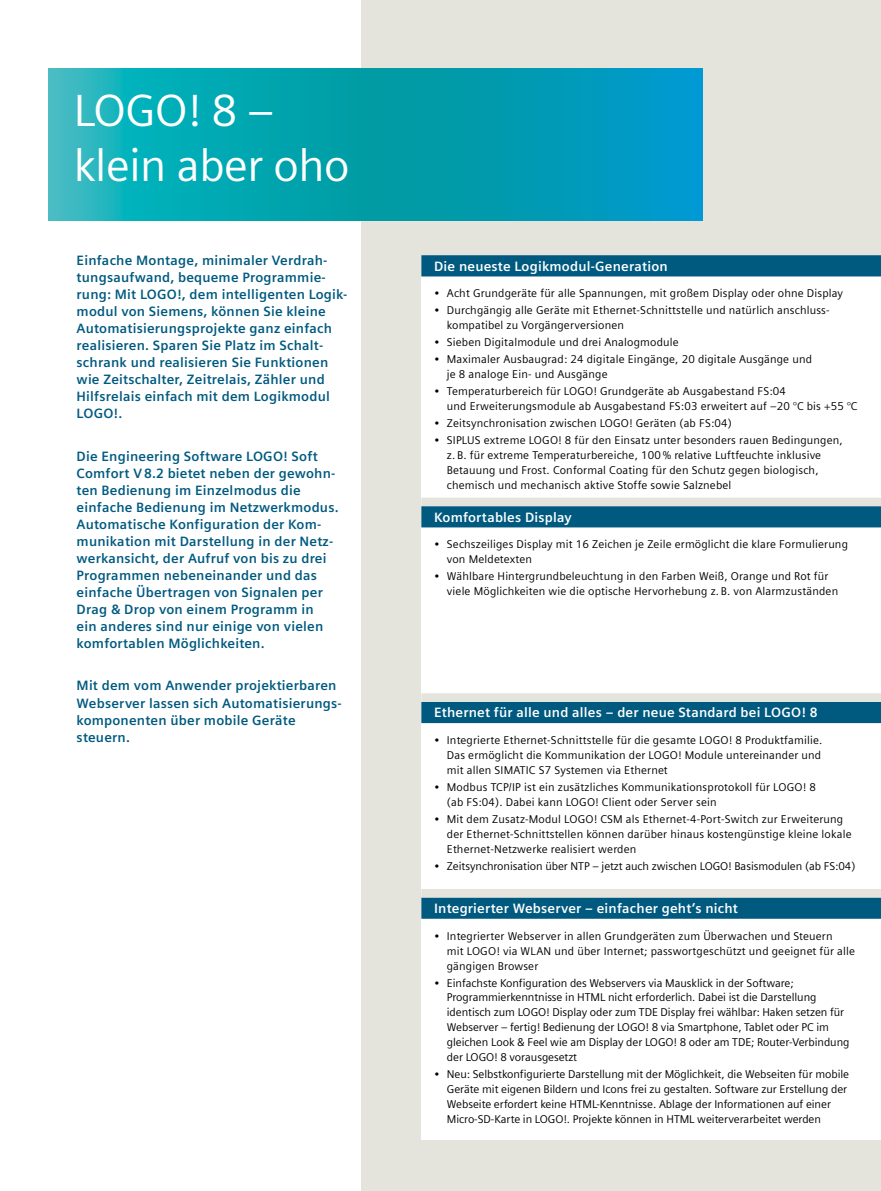
<style>
.page{position:relative;width:881px;height:1191px;background:#fff}
.page>*{position:absolute;margin:0;border:0;box-sizing:border-box;transform-origin:0 0}
.t1{font:45px/54px "Siemens Sans Global";letter-spacing:-.01em;color:#fff}
.t2{font:700 13.5px/17px "Siemens Sans Global";letter-spacing:.015em;color:#005a80}
.t3{font:700 13.5px "Siemens Sans Global";letter-spacing:.015em;color:#fff}
.t4{font:11.25px/14.9px "Siemens Sans Global";letter-spacing:.015em;color:#000}
.t5{font:11.25px/14.9px "Siemens Sans Global";letter-spacing:-.005em;color:#000}
</style>
<div class="page">
<div style="left:361px;top:0;width:519px;height:1191px;background:#e4e4dc"></div>
<div style="left:421px;top:255px;width:459px;height:885px;background:#fff"></div>
<svg style="left:421px;top:255px;width:459px;height:663px"></svg>
<svg style="left:421px;top:497px;width:459px;height:400px"></svg>
<svg style="left:48px;top:68px;width:654px;height:153px;background:#05a2b5"></svg>
<h1 class="t1" style="left:74px;top:86px;width:277px">LOGO! 8 – klein aber oho</h1>
<p class="t2" style="left:77px;top:252px;width:272px">Einfache Montage, minimaler Verdrah&shy;tungsaufwand, bequeme Programmie&shy;rung: Mit LOGO!, dem intelligenten Logik&shy;modul von Siemens, können Sie kleine Automatisierungsprojekte ganz einfach realisieren. Sparen Sie Platz im Schalt&shy;schrank und realisieren Sie Funktionen wie Zeitschalter, Zeitrelais, Zähler und Hilfsrelais einfach mit dem Logikmodul LOGO!.</p>
<p class="t2" style="left:77px;top:447px;width:263px">Die Engineering Software LOGO! Soft Comfort V8.2 bietet neben der gewohn&shy;ten Bedienung im Einzelmodus die einfache Bedienung im Netzwerkmodus.<br>Automatische Konfiguration der Kom&shy;munikation mit Darstellung in der Netz&shy;werkansicht, der Aufruf von bis zu drei Programmen nebeneinander und das einfache Übertragen von Signalen per Drag &amp; Drop von einem Programm in<br>ein anderes sind nur einige von vielen komfortablen Möglichkeiten.</p>
<p class="t2" style="left:77px;top:677px;width:266px">Mit dem vom Anwender projektierbaren<br>Webserver lassen sich Automatisierungs&shy;komponenten über mobile Geräte steuern.</p>
<p class="t3" style="left:434px;top:258px;width:235px">Die neueste Logikmodul-Generation</p>
<p class="t4" style="left:434px;top:287px;width:410px">• Acht Grundgeräte für alle Spannungen, mit großem Display oder ohne Display</p>
<p class="t4" style="left:446px;top:304px;width:384px;text-indent:-13px">• Durchgängig alle Geräte mit Ethernet-Schnittstelle und natürlich anschluss&shy;kompatibel zu Vorgängerversionen</p>
<p class="t4" style="left:434px;top:335px;width:246px">• Sieben Digitalmodule und drei Analogmodule</p>
<p class="t4" style="left:446px;top:352px;width:366px;text-indent:-13px">• Maximaler Ausbaugrad: 24 digitale Eingänge, 20 digitale Ausgänge und je 8 analoge Ein- und Ausgänge</p>
<p class="t4" style="left:446px;top:384px;width:412px;text-indent:-13px">• Temperaturbereich für LOGO! Grundgeräte ab Ausgabestand FS:04<br>und Erweiterungsmodule ab Ausgabestand FS:03 erweitert auf –20 °C bis +55 °C</p>
<p class="t4" style="left:434px;top:416px;width:299px">• Zeitsynchronisation zwischen LOGO! Geräten (ab FS:04)</p>
<p class="t4" style="left:446px;top:433px;width:397px;text-indent:-13px">• SIPLUS extreme LOGO! 8 für den Einsatz unter besonders rauen Bedingungen, z. B. für extreme Temperaturbereiche, 100 % relative Luftfeuchte inklusive Betauung und Frost. Conformal Coating für den Schutz gegen biologisch, chemisch und mechanisch aktive Stoffe sowie Salznebel</p>
<p class="t3" style="left:434px;top:509px;width:139px">Komfortables Display</p>
<p class="t4" style="left:446px;top:537px;width:402px;text-indent:-13px">• Sechszeiliges Display mit 16 Zeichen je Zeile ermöglicht die klare Formulierung von Meldetexten</p>
<p class="t4" style="left:446px;top:569px;width:393px;text-indent:-13px">• Wählbare Hintergrundbeleuchtung in den Farben Weiß, Orange und Rot für viele Möglichkeiten wie die optische Hervorhebung z. B. von Alarmzuständen</p>
<p class="t3" style="left:434px;top:705px;width:385px">Ethernet für alle und alles – der neue Standard bei LOGO! 8</p>
<p class="t4" style="left:446px;top:733px;width:377px;text-align:justify;text-indent:-13px">• Integrierte Ethernet-Schnittstelle für die gesamte LOGO! 8 Produktfamilie.<br>Das ermöglicht die Kommunikation der LOGO! Module untereinander und mit allen SIMATIC S7 Systemen via Ethernet</p>
<p class="t4" style="left:446px;top:780px;width:370px;text-indent:-13px">• Modbus TCP/IP ist ein zusätzliches Kommunikationsprotokoll für LOGO! 8 (ab FS:04). Dabei kann LOGO! Client oder Server sein</p>
<p class="t4" style="left:446px;top:812px;width:406px;text-indent:-13px">• Mit dem Zusatz-Modul LOGO! CSM als Ethernet-4-Port-Switch zur Erweiterung der Ethernet-Schnittstellen können darüber hinaus kostengünstige kleine lokale<br>Ethernet-Netzwerke realisiert werden</p>
<p class="t5" style="left:434px;top:858px;width:422px">• Zeitsynchronisation über NTP – jetzt auch zwischen LOGO! Basismodulen (ab FS:04)</p>
<p class="t3" style="left:434px;top:900px;width:305px">Integrierter Webserver – einfacher geht’s nicht</p>
<p class="t4" style="left:446px;top:929px;width:409px;text-indent:-13px">• Integrierter Webserver in allen Grundgeräten zum Überwachen und Steuern<br>mit LOGO! via WLAN und über Internet; passwortgeschützt und geeignet für alle gängigen Browser</p>
<p class="t5" style="left:446px;top:975px;width:404px;text-indent:-13px">• Einfachste Konfiguration des Webservers via Mausklick in der Software; Programmierkenntnisse in HTML nicht erforderlich. Dabei ist die Darstellung identisch zum LOGO! Display oder zum TDE Display frei wählbar: Haken setzen für Webserver – fertig! Bedienung der LOGO! 8 via Smartphone, Tablet oder PC im gleichen Look &amp; Feel wie am Display der LOGO! 8 oder am TDE; Router-Verbindung der LOGO! 8 vorausgesetzt</p>
<p class="t5" style="left:446px;top:1067px;width:403px;text-indent:-13px">• Neu: Selbstkonfigurierte Darstellung mit der Möglichkeit, die Webseiten für mobile Geräte mit eigenen Bildern und Icons frei zu gestalten. Software zur Erstellung der Webseite erfordert keine HTML-Kenntnisse. Ablage der Informationen auf einer Micro-SD-Karte in LOGO!. Projekte können in HTML weiterverarbeitet werden</p>
</div>
